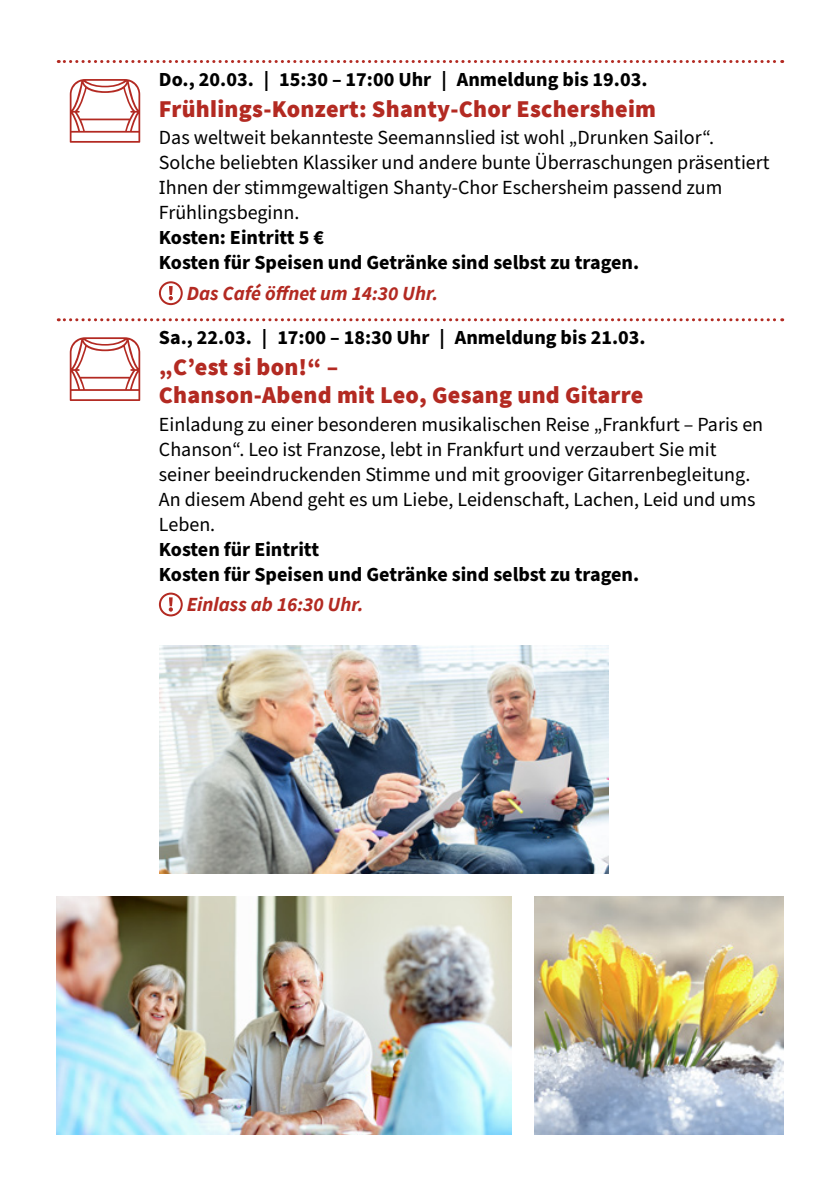
<style>
.page{position:relative;width:840px;height:1191px;background:#fff}
.page>*{position:absolute;margin:0;border:0;box-sizing:border-box;transform-origin:0 0}
.t1{font:900 24px/28px "Source Sans Pro";letter-spacing:.01em;color:#b32a22}
.t2{font:20px/25px "Source Sans Pro";color:#000}
.t3{font:700 20px/25px "Source Sans Pro";color:#000}
.t4{font:italic 700 20px "Source Sans Pro";color:#b32a22}
</style>
<div class="page">
<svg style="left:58px;top:60px;width:724px;height:3px"></svg>
<svg style="left:58px;top:318px;width:724px;height:3px"></svg>
<svg style="left:169px;top:286px;width:4px;height:14px"></svg>
<div style="left:159px;top:281px;width:24px;height:24px;border:2px solid #b32a22;border-radius:50%"></div>
<svg style="left:169px;top:597px;width:4px;height:14px"></svg>
<div style="left:159px;top:592px;width:24px;height:24px;border:2px solid #b32a22;border-radius:50%"></div>
<img style="left:534px;top:896px;width:248px;height:238px">
<img style="left:159px;top:645px;width:449px;height:228px">
<img style="left:57px;top:896px;width:454px;height:238px">
<p class="t3" style="left:159px;top:67px;width:490px">Do., 20.03. | 15:30 – 17:00 Uhr | Anmeldung bis 19.03.</p>
<p class="t1" style="left:159px;top:94px;width:498px">Frühlings-Konzert: Shanty-Chor Eschersheim</p>
<p class="t2" style="left:159px;top:126px;width:612px">Das weltweit bekannteste Seemannslied ist wohl „Drunken Sailor“.<br>Solche beliebten Klassiker und andere bunte Überraschungen präsentiert Ihnen der stimmgewaltigen Shanty-Chor Eschersheim passend zum Frühlingsbeginn.</p>
<p class="t3" style="left:159px;top:226px;width:481px">Kosten: Eintritt 5 €<br>Kosten für Speisen und Getränke sind selbst zu tragen.</p>
<p class="t4" style="left:187px;top:280px;width:253px">Das Café öffnet um 14:30 Uhr.</p>
<p class="t3" style="left:159px;top:325px;width:488px">Sa., 22.03. | 17:00 – 18:30 Uhr | Anmeldung bis 21.03.</p>
<p class="t1" style="left:159px;top:352px;width:486px">„C’est si bon!“ –<br>Chanson-Abend mit Leo, Gesang und Gitarre</p>
<p class="t2" style="left:159px;top:412px;width:605px">Einladung zu einer besonderen musikalischen Reise „Frankfurt – Paris en Chanson“. Leo ist Franzose, lebt in Frankfurt und verzaubert Sie mit seiner beeindruckenden Stimme und mit grooviger Gitarrenbegleitung.<br>An diesem Abend geht es um Liebe, Leidenschaft, Lachen, Leid und ums Leben.</p>
<p class="t3" style="left:159px;top:537px;width:481px">Kosten für Eintritt<br>Kosten für Speisen und Getränke sind selbst zu tragen.</p>
<p class="t4" style="left:187px;top:591px;width:178px">Einlass ab 16:30 Uhr.</p>
</div>
